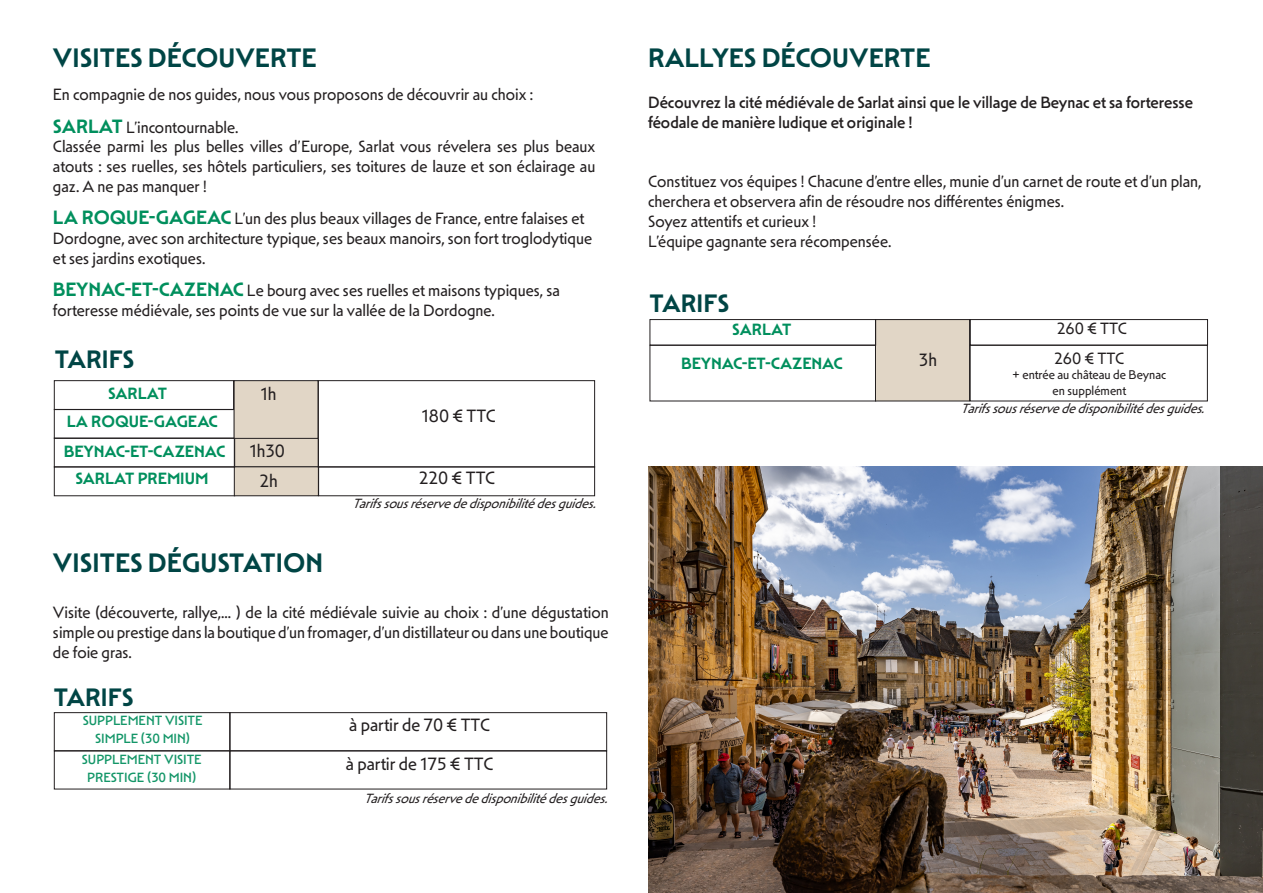
<style>
.page{position:relative;width:1263px;height:893px;background:#fff}
.page>*{position:absolute;margin:0;border:0;box-sizing:border-box;transform-origin:0 0}
.t1{font:600 27px "Mendl Sans Dusk";color:#004545}
.t2{font:600 25.5px "Mendl Sans Dusk";color:#004545}
.t3{font:18px "Mendl Sans Dusk";color:#231f20}
.t4{font:16.5px/19.8px "Mendl Sans Dusk";color:#231f20}
.t5{font:500 16.5px/19.8px "Mendl Sans Dusk";color:#231f20}
.t6{font:600 16.5px "Mendl Sans Dusk";color:#008f5d}
.t7{font:italic 13.5px "Mendl Sans Dusk";color:#231f20}
.t8{font:500 13.5px/18px "Mendl Sans Dusk";color:#139668;text-align:center}
.t9{font:12.75px "Mendl Sans Dusk";color:#231f20}
.s1{font-weight:600;font-size:19.5px;color:#008f5d}
</style>
<div class="page">
<div style="left:234px;top:438px;width:84px;height:29px;background:#e1d6c6"></div>
<div style="left:234px;top:467px;width:84px;height:29px;background:#e1d6c6"></div>
<div style="left:234px;top:466px;width:85px;height:30px;border:1px solid #231f20"></div>
<div style="left:54px;top:438px;width:181px;height:29px;border:1px solid #231f20"></div>
<div style="left:54px;top:409px;width:181px;height:30px;border:1px solid #231f20"></div>
<div style="left:234px;top:381px;width:84px;height:57px;background:#e1d6c6"></div>
<div style="left:234px;top:380px;width:84px;height:59px;border:1px solid #231f20"></div>
<div style="left:318px;top:380px;width:277px;height:87px;border:1px solid #231f20"></div>
<div style="left:54px;top:380px;width:180px;height:30px;border:1px solid #231f20"></div>
<div style="left:649px;top:345px;width:227px;height:56px;border:1px solid #231f20"></div>
<div style="left:875px;top:320px;width:94px;height:81px;background:#e1d6c6"></div>
<div style="left:875px;top:319px;width:95px;height:82px;border:1px solid #231f20"></div>
<div style="left:970px;top:319px;width:238px;height:26px;border:1px solid #231f20"></div>
<div style="left:649px;top:319px;width:227px;height:26px;border:1px solid #231f20"></div>
<div style="left:970px;top:345px;width:238px;height:56px;border:1px solid #231f20"></div>
<div style="left:54px;top:712px;width:176px;height:39px;border:1px solid #231f20"></div>
<div style="left:229px;top:712px;width:378px;height:39px;border:1px solid #231f20"></div>
<img style="left:648px;top:467px;width:615px;height:426px">
<p class="t1" style="left:53px;top:41px;width:265px">VISITES DÉCOUVERTE</p>
<p class="t4" style="left:53px;top:84px;width:482px">En compagnie de nos guides, nous vous proposons de découvrir au choix :</p>
<p class="t4" style="left:53px;top:117px;width:187px"><span class="s1">SARLAT</span> L’incontournable.</p>
<p class="t4" style="left:53px;top:137px;width:544px;text-align:justify">Classée parmi les plus belles villes d’Europe, Sarlat vous révelera ses plus beaux atouts : ses ruelles, ses hôtels particuliers, ses toitures de lauze et son éclairage au gaz. A ne pas manquer !</p>
<p class="t4" style="left:53px;top:209px;width:541px"><span class="s1">LA ROQUE-GAGEAC</span> L’un des plus beaux villages de France, entre falaises et<br>Dordogne, avec son architecture typique, ses beaux manoirs, son fort troglodytique et ses jardins exotiques.</p>
<p class="t4" style="left:53px;top:281px;width:509px"><span class="s1">BEYNAC-ET-CAZENAC</span> Le bourg avec ses ruelles et maisons typiques, sa forteresse médiévale, ses points de vue sur la vallée de la Dordogne.</p>
<p class="t2" style="left:55px;top:343px;width:81px">TARIFS</p>
<p class="t6" style="left:108px;top:383px;width:61px">SARLAT</p>
<p class="t3" style="left:261px;top:383px;width:17px">1h</p>
<p class="t6" style="left:67px;top:411px;width:152px">LA ROQUE-GAGEAC</p>
<p class="t6" style="left:64px;top:441px;width:163px">BEYNAC-ET-CAZENAC</p>
<p class="t6" style="left:75px;top:468px;width:135px">SARLAT PREMIUM</p>
<p class="t3" style="left:250px;top:440px;width:37px">1h30</p>
<p class="t3" style="left:259px;top:470px;width:20px">2h</p>
<p class="t1" style="left:53px;top:545px;width:272px">VISITES DÉGUSTATION</p>
<p class="t3" style="left:422px;top:405px;width:76px">180 € TTC</p>
<p class="t3" style="left:419px;top:467px;width:78px">220 € TTC</p>
<p class="t7" style="left:352px;top:495px;width:251px">Tarifssousréservededisponibilitédesguides.</p>
<p class="t4" style="left:53px;top:602px;width:557px;text-align:justify">Visite (découverte, rallye,... ) de la cité médiévale suivie au choix : d’une dégustation simple ou prestige dans la boutique d’un fromager, d’un distillateur ou dans une boutique de foie gras.</p>
<p class="t2" style="left:54px;top:682px;width:81px">TARIFS</p>
<p class="t8" style="left:83px;top:712px;width:121px">SUPPLEMENT VISITE</p>
<p class="t8" style="left:95px;top:730px;width:96px">SIMPLE (30 MIN)</p>
<p class="t8" style="left:82px;top:751px;width:121px">SUPPLEMENT VISITE<br>PRESTIGE (30 MIN)</p>
<p class="t3" style="left:349px;top:714px;width:143px">à partir de 70 € TTC</p>
<p class="t3" style="left:346px;top:753px;width:149px">à partir de 175 € TTC</p>
<p class="t7" style="left:364px;top:790px;width:251px">Tarifssousréservededisponibilitédesguides.</p>
<p class="t1" style="left:648px;top:41px;width:284px">RALLYES DÉCOUVERTE</p>
<p class="t5" style="left:648px;top:92px;width:546px">Découvrez la cité médiévale de Sarlat ainsi que le village de Beynac et sa forteresse féodale de manière ludique et originale !</p>
<p class="t4" style="left:648px;top:172px;width:555px">Constituez vos équipes ! Chacune d’entre elles, munie d’un carnet de route et d’un plan, cherchera et observera afin de résoudre nos différentes énigmes.</p>
<p class="t4" style="left:648px;top:211px;width:170px">Soyez attentifs et curieux !</p>
<p class="t4" style="left:648px;top:231px;width:245px">L’équipe gagnante sera récompensée.</p>
<p class="t2" style="left:649px;top:287px;width:81px">TARIFS</p>
<p class="t4" style="left:1057px;top:319px;width:72px">260 € TTC</p>
<p class="t6" style="left:732px;top:319px;width:61px">SARLAT</p>
<p class="t6" style="left:681px;top:353px;width:163px">BEYNAC-ET-CAZENAC</p>
<p class="t4" style="left:1054px;top:348px;width:72px">260 € TTC</p>
<p class="t9" style="left:1013px;top:367px;width:155px">+ entrée au château de Beynac</p>
<p class="t9" style="left:1053px;top:382px;width:75px">en supplément</p>
<p class="t3" style="left:919px;top:349px;width:20px">3h</p>
<p class="t7" style="left:961px;top:400px;width:251px">Tarifssousréservededisponibilitédesguides.</p>
</div>
